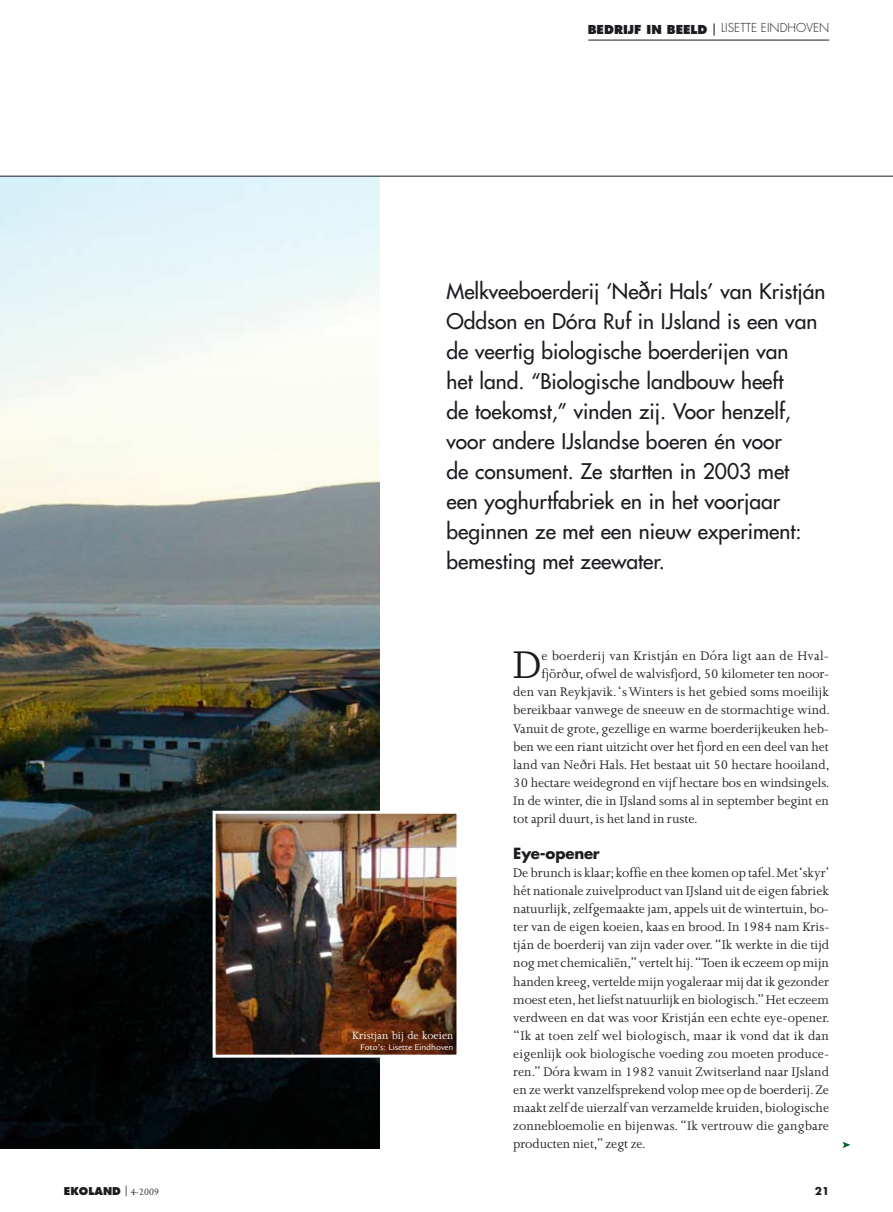
<style>
.page{position:relative;width:893px;height:1212px;background:#fff}
.page>*{position:absolute;margin:0;border:0;box-sizing:border-box;transform-origin:0 0}
.t1{font:44.4px "Joanna MT Std";color:#1b1c20}
.t2{font:500 21px/30px "Futura Std";color:#1b1c20}
.t3{font:700 15px "Futura Std";letter-spacing:-.015em;color:#1b1c20}
.t4{font:14.25px/18px "Joanna MT Std";letter-spacing:-.005em;color:#1b1c20;text-align:justify}
.t5{font:14.25px "Joanna MT Std";letter-spacing:.02em;color:#1b1c20}
.t6{font:12px "Joanna MT Std";color:#fff}
.t7{font:300 12px "Futura Std";color:#1b1c20}
.t8{font:800 12px "Futura Std";color:#1b1c20}
.t9{font:800 10.5px "Futura Std";color:#1b1c20}
.t10{font:700 10.5px "Futura Std";color:#1b1c20}
.t11{font:9px "Legacy Sans Std";letter-spacing:-.005em;color:#fff}
.s1{font-weight:500}
.s2{font-family:"Joanna MT Std";font-weight:400;font-style:italic}
</style>
<div class="page">
<hr style="left:588px;top:40px;width:241px;height:1px;background:#1b1c20">
<svg style="left:842px;top:1141px;width:8px;height:7px"></svg>
<img style="left:0;top:177px;width:380px;height:971px">
<hr style="left:0;top:176px;width:893px;height:1px;background:#1b1c20">
<img style="left:217px;top:815px;width:238px;height:238px">
<div style="left:213px;top:811px;width:246px;height:246px;border:3px solid #fff"></div>
<p class="t8" style="left:588px;top:22px;width:97px">BEDRIJF IN BEELD</p>
<p class="t7" style="left:711px;top:21px;width:120px"><span class="s1">|</span> LISETTE EINDHOVEN</p>
<p class="t2" style="left:446px;top:276px;width:381px">Melkveeboerderij ‘Neðri Hals’ van Kristján Oddson en Dóra Ruf in IJsland is een van de veertig biologische boerderijen van<br>het land. “Biologische landbouw heeft<br>de toekomst,” vinden zij. Voor henzelf, voor andere IJslandse boeren én voor<br>de consument. Ze startten in 2003 met een yoghurtfabriek en in het voorjaar beginnen ze met een nieuw experiment: bemesting met zeewater.</p>
<p class="t6" style="left:352px;top:1029px;width:103px">Kristjan bij de koeien</p>
<p class="t11" style="left:361px;top:1041px;width:94px">Foto’s: Lisette Eindhoven</p>
<h1 class="t1" style="left:513px;top:641px;width:30px">D</h1>
<p class="t5" style="left:541px;top:648px;width:289px">e boerderij van Kristján en Dóra ligt aan de Hval-</p>
<p class="t4" style="left:541px;top:665px;width:289px">fjörður, ofwel de walvisfjord, 50 kilometer ten noor-</p>
<p class="t4" style="left:513px;top:683px;width:317px">den van Reykjavik. ‘s Winters is het gebied soms moeilijk</p>
<p class="t4" style="left:513px;top:701px;width:318px">bereikbaar vanwege de sneeuw en de stormachtige wind.</p>
<p class="t4" style="left:513px;top:719px;width:317px">Vanuit de grote, gezellige en warme boerderijkeuken heb-</p>
<p class="t4" style="left:513px;top:737px;width:317px">ben we een riant uitzicht over het fjord en een deel van het</p>
<p class="t4" style="left:513px;top:755px;width:318px">land van Neðri Hals. Het bestaat uit 50 hectare hooiland,</p>
<p class="t4" style="left:513px;top:773px;width:318px">30 hectare weidegrond en vijf hectare bos en windsingels.</p>
<p class="t4" style="left:513px;top:792px;width:317px">In de winter, die in IJsland soms al in september begint en</p>
<p class="t4" style="left:513px;top:810px;width:186px">tot april duurt, is het land in ruste.</p>
<p class="t3" style="left:513px;top:843px;width:88px">Eye-opener</p>
<p class="t4" style="left:513px;top:864px;width:318px">De brunch is klaar; koffie en thee komen op tafel. Met ‘skyr’ hét nationale zuivelproduct van IJsland uit de eigen fabriek natuurlijk, zelfgemaakte jam, appels uit de wintertuin, bo&shy;ter van de eigen koeien, kaas en brood. In 1984 nam Kris&shy;tján de boerderij van zijn vader over. “Ik werkte in die tijd nog met chemicaliën,” vertelt hij. “Toen ik eczeem op mijn handen kreeg, vertelde mijn yogaleraar mij dat ik gezonder moest eten, het liefst natuurlijk en biologisch.” Het eczeem verdween en dat was voor Kristján een echte eye-opener. “Ik at toen zelf wel biologisch, maar ik vond dat ik dan eigenlijk ook biologische voeding zou moeten produce&shy;ren.” Dóra kwam in 1982 vanuit Zwitserland naar IJsland en ze werkt vanzelfsprekend volop mee op de boerderij. Ze maakt zelf de uierzalf van verzamelde kruiden, biologische zonnebloemolie en bijenwas. “Ik vertrouw die gangbare producten niet,” zegt ze.</p>
<p class="t9" style="left:64px;top:1184px;width:97px">EKOLAND <span class="s1">|</span> <span class="s2">4-2009</span></p>
<p class="t10" style="left:815px;top:1184px;width:16px">21</p>
</div>
